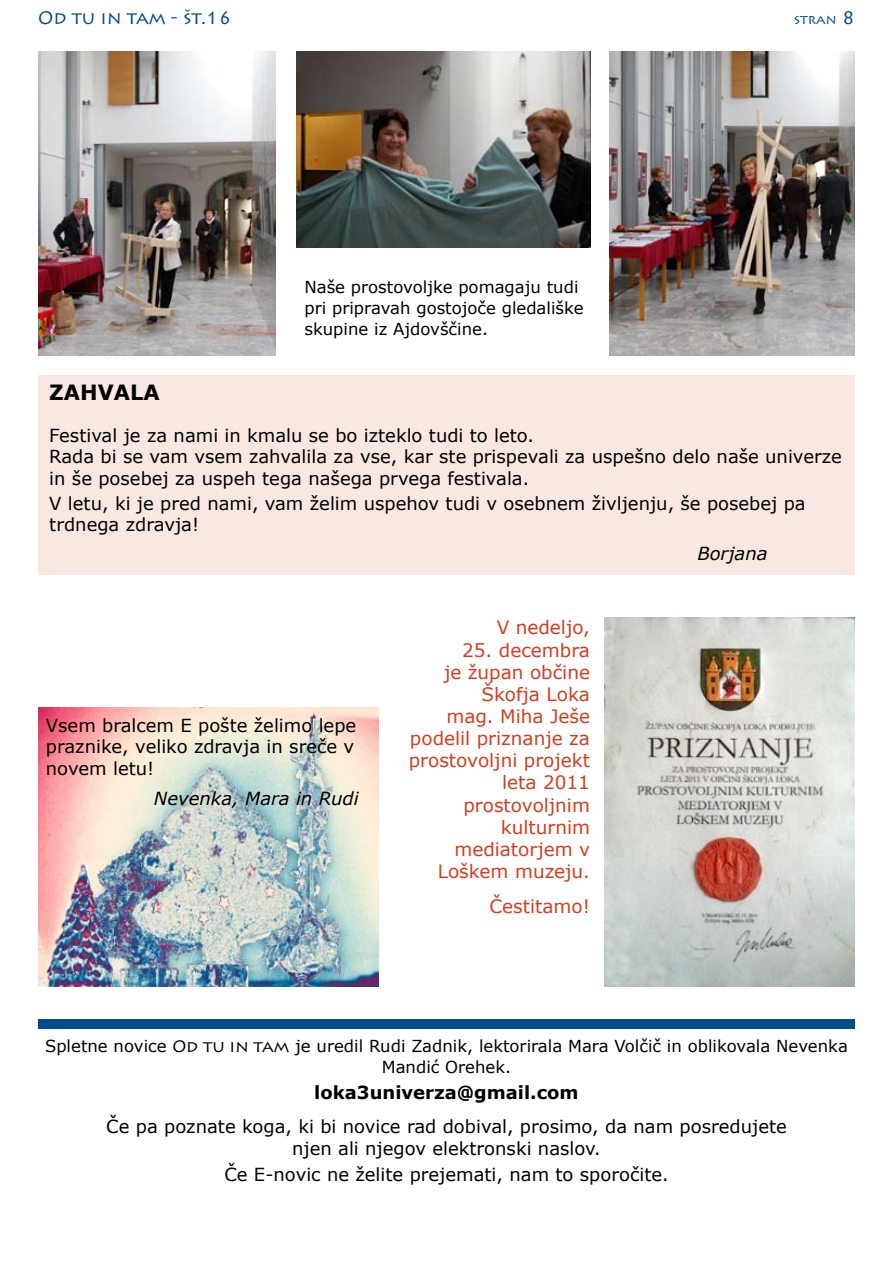
<style>
.page{position:relative;width:893px;height:1263px;background:#fff}
.page>*{position:absolute;margin:0;border:0;box-sizing:border-box;transform-origin:0 0}
.t1{font:700 21px "Verdana";color:#000}
.t2{font:18.45px/22.2px "Verdana";color:#d43d1f;text-align:right}
.t3{font:18px/21.6px "Verdana";color:#000}
.t4{font:italic 18px "Verdana";color:#000}
.t5{font:700 18px "Verdana";color:#000}
.t6{font:18px "Lithos Pro";color:#004d8d}
.t7{font:16.5px/21px "Verdana";color:#000;text-align:center}
.t8{font:13.5px "Lithos Pro";color:#004d8d}
.s1{font-size:18px}
.s2{font-family:"Lithos Pro"}
</style>
<div class="page">
<div style="left:38px;top:375px;width:817px;height:200px;background:#f9e7e1"></div>
<div style="left:38px;top:1019px;width:817px;height:9px;background:#004c8c"></div>
<img style="left:296px;top:51px;width:294px;height:197px">
<img style="left:609px;top:51px;width:246px;height:305px">
<img style="left:605px;top:617px;width:250px;height:369px">
<img style="left:38px;top:51px;width:238px;height:305px">
<img style="left:38px;top:708px;width:341px;height:278px">
<p class="t6" style="left:38px;top:8px;width:195px">OD TU IN TAM - ŠT.16</p>
<p class="t8" style="left:794px;top:11px;width:62px">STRAN <span class="s1">8</span></p>
<p class="t7" style="left:304px;top:276px;width:281px;text-align:left">Naše prostovoljke pomagaju tudi pri pripravah gostojoče gledališke skupine iz Ajdovščine.</p>
<p class="t1" style="left:49px;top:379px;width:112px">ZAHVALA</p>
<p class="t3" style="left:49px;top:425px;width:794px;line-height:21px">Festival je za nami in kmalu se bo izteklo tudi to leto.<br>Rada bi se vam vsem zahvalila za vse, kar ste prispevali za uspešno delo naše univerze in še posebej za uspeh tega našega prvega festivala.</p>
<p class="t3" style="left:49px;top:492px;width:758px;line-height:21px">V letu, ki je pred nami, vam želim uspehov tudi v osebnem življenju, še posebej pa trdnega zdravja!</p>
<p class="t4" style="left:697px;top:542px;width:72px">Borjana</p>
<p class="t3" style="left:46px;top:714px;width:312px;text-align:justify">Vsem bralcem E pošte želimo lepe praznike, veliko zdravja in sreče v novem letu!</p>
<p class="t4" style="left:154px;top:787px;width:206px">Nevenka, Mara in Rudi</p>
<p class="t2" style="left:497px;top:616px;width:95px">V nedeljo,</p>
<p class="t2" style="left:409px;top:638px;width:183px">25. decembra<br>je župan občine<br>Škofja Loka<br>mag. Miha Ješe podelil priznanje za prostovoljni projekt leta 2011 prostovoljnim kulturnim mediatorjem v<br>Loškem muzeju.</p>
<p class="t2" style="left:489px;top:894px;width:102px">Čestitamo!</p>
<p class="t7" style="left:45px;top:1034px;width:804px;line-height:21.6px">Spletne novice <span class="s2">OD TU IN TAM</span> je uredil Rudi Zadnik, lektorirala Mara Volčič in oblikovala Nevenka<br>Mandić Orehek.</p>
<p class="t5" style="left:314px;top:1081px;width:266px">loka3univerza@gmail.com</p>
<p class="t3" style="left:106px;top:1115px;width:682px;text-align:center">Če pa poznate koga, ki bi novice rad dobival, prosimo, da nam posredujete njen ali njegov elektronski naslov.</p>
<p class="t3" style="left:224px;top:1163px;width:446px">Če E-novic ne želite prejemati, nam to sporočite.</p>
</div>
